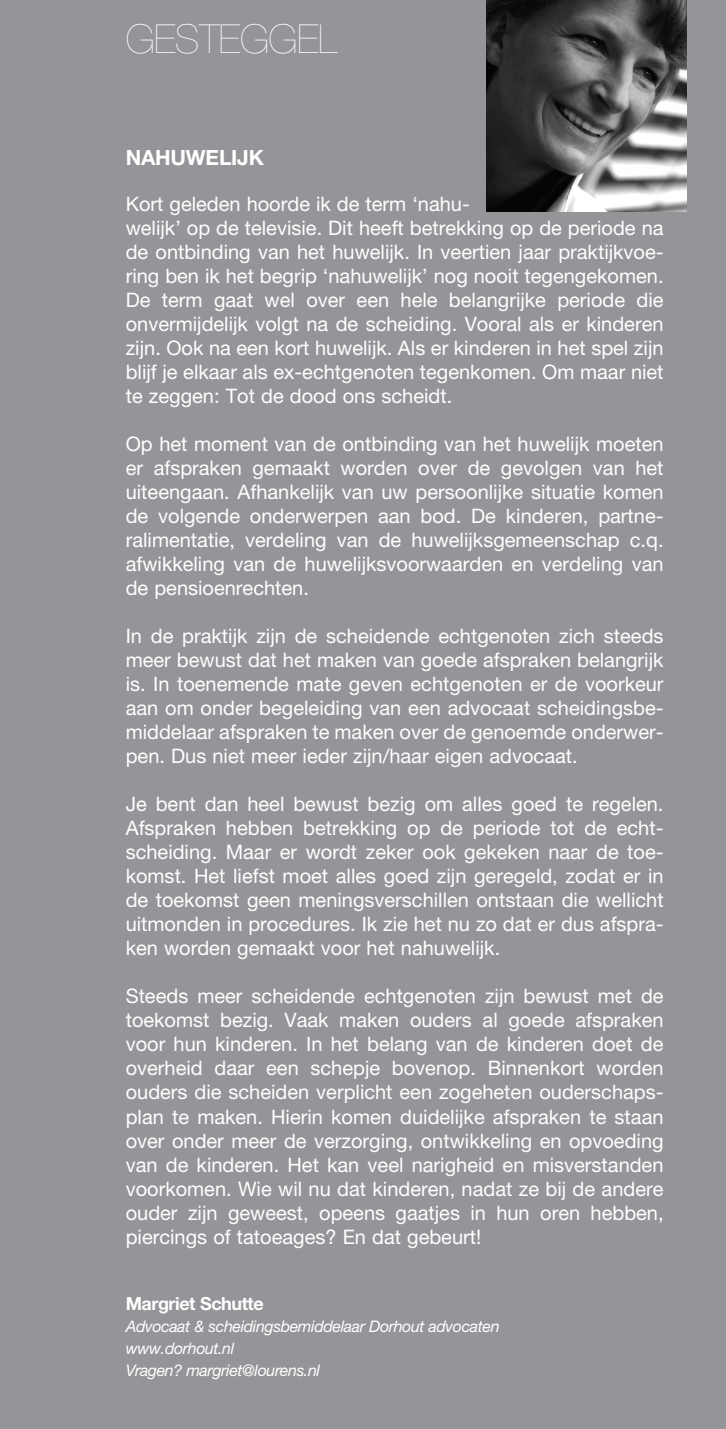
<style>
.page{position:relative;width:726px;height:1429px;background:#939598}
.page>*{position:absolute;margin:0;border:0;box-sizing:border-box;transform-origin:0 0}
.t1{font:200 40px "Helvetica Neue LT Std";letter-spacing:-.01em;color:#fff}
.t2{font:700 21px "Helvetica Neue LT Std";letter-spacing:-.01em;color:#fff}
.t3{font:20px/24px "Helvetica Neue LT Std";color:#fff;text-align:justify}
.t4{font:700 18px "Helvetica Neue LT Std";letter-spacing:-.025em;color:#fff}
.t5{font:italic 16px/22px "Helvetica Neue LT Std";letter-spacing:-.025em;color:#fff}
</style>
<div class="page">
<img style="left:487px;top:0;width:199px;height:211px">
<h1 class="t1" style="left:126px;top:16px;width:141px">GESTEGGE</h1>
<h1 class="t1" style="left:318px;top:16px;width:21px">L</h1>
<p class="t2" style="left:126px;top:145px;width:140px">nahuwelijk</p>
<p class="t3" style="left:126px;top:192px;width:539px;text-align:left">Kort geleden hoorde ik de term ‘nahu-<br>welijk’ op de televisie. Dit heeft betrekking op de periode na de ontbinding van het huwelijk. In veertien jaar praktijkvoe&shy;ring ben ik het begrip ‘nahuwelijk’ nog nooit tegengekomen.<br>De term gaat wel over een hele belangrijke periode die onvermijdelijk volgt na de scheiding. Vooral als er kinderen zijn. Ook na een kort huwelijk. Als er kinderen in het spel zijn blijf je elkaar als ex-echtgenoten tegenkomen. Om maar niet te zeggen: Tot de dood ons scheidt.</p>
<p class="t3" style="left:126px;top:432px;width:539px">Op het moment van de ontbinding van het huwelijk moeten er afspraken gemaakt worden over de gevolgen van het uiteengaan. Afhankelijk van uw persoonlijke situatie komen de volgende onderwerpen aan bod. De kinderen, partne&shy;ralimentatie, verdeling van de huwelijksgemeenschap c.q. afwikkeling van de huwelijksvoorwaarden en verdeling van de pensioenrechten.</p>
<p class="t3" style="left:126px;top:624px;width:539px">In de praktijk zijn de scheidende echtgenoten zich steeds meer bewust dat het maken van goede afspraken belangrijk is. In toenemende mate geven echtgenoten er de voorkeur aan om onder begeleiding van een advocaat scheidingsbe&shy;middelaar afspraken te maken over de genoemde onderwer&shy;pen. Dus niet meer ieder zijn/haar eigen advocaat.</p>
<p class="t3" style="left:126px;top:792px;width:539px">Je bent dan heel bewust bezig om alles goed te regelen.<br>Afspraken hebben betrekking op de periode tot de echt&shy;scheiding. Maar er wordt zeker ook gekeken naar de toe&shy;komst. Het liefst moet alles goed zijn geregeld, zodat er in de toekomst geen meningsverschillen ontstaan die wellicht uitmonden in procedures. Ik zie het nu zo dat er dus afspra&shy;ken worden gemaakt voor het nahuwelijk.</p>
<p class="t3" style="left:126px;top:984px;width:539px">Steeds meer scheidende echtgenoten zijn bewust met de toekomst bezig. Vaak maken ouders al goede afspraken voor hun kinderen. In het belang van de kinderen doet de overheid daar een schepje bovenop. Binnenkort worden ouders die scheiden verplicht een zogeheten ouderschaps&shy;plan te maken. Hierin komen duidelijke afspraken te staan over onder meer de verzorging, ontwikkeling en opvoeding van de kinderen. Het kan veel narigheid en misverstanden voorkomen. Wie wil nu dat kinderen, nadat ze bij de andere ouder zijn geweest, opeens gaatjes in hun oren hebben, piercings of tatoeages? En dat gebeurt!</p>
<p class="t4" style="left:126px;top:1292px;width:140px">Margriet Schutte</p>
<p class="t5" style="left:126px;top:1314px;width:375px">Advocaat &amp; scheidingsbemiddelaar Dorhout advocaten www.dorhout.nl<br>Vragen? margriet@lourens.nl</p>
</div>
